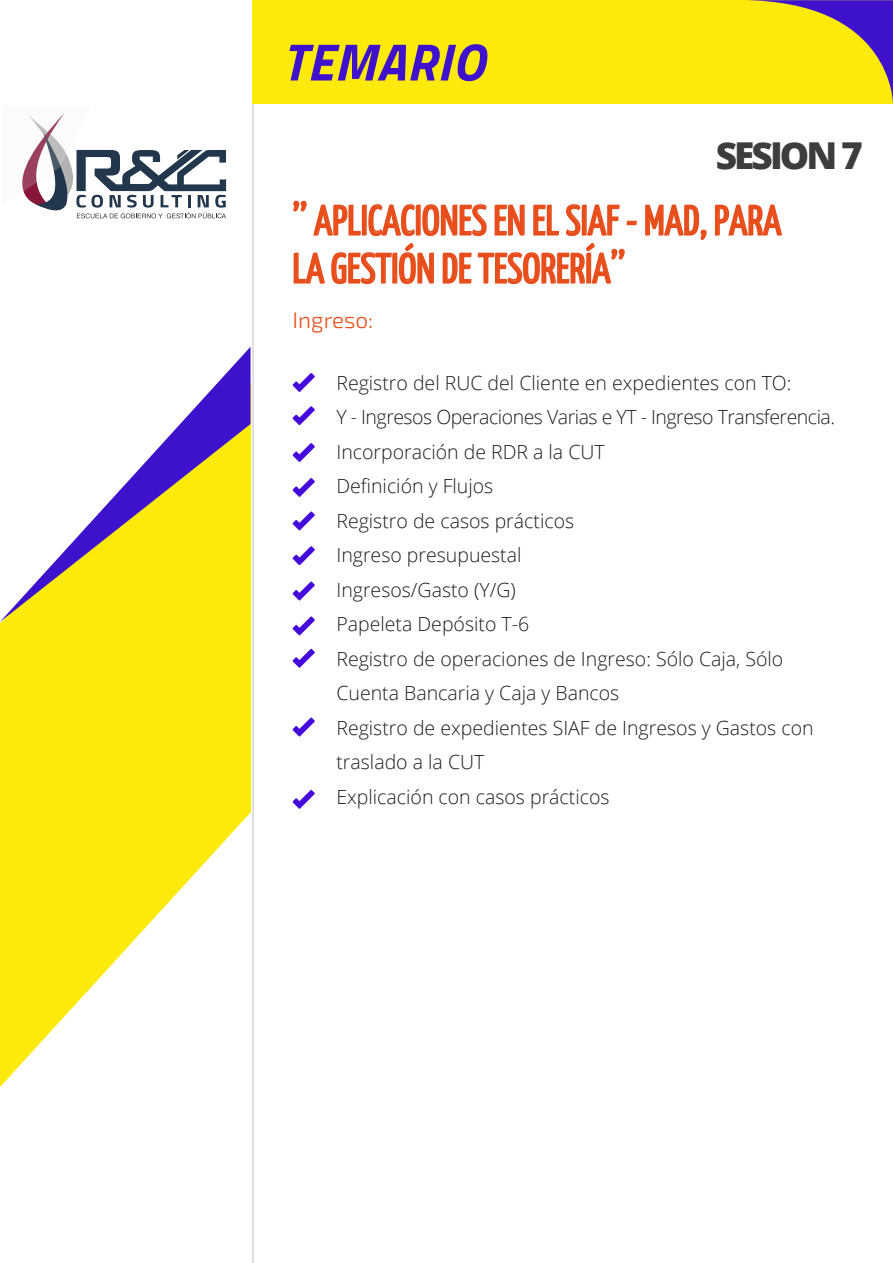
<style>
.page{position:relative;width:893px;height:1263px;background:#fff}
.page>*{position:absolute;margin:0;border:0;box-sizing:border-box;transform-origin:0 0}
.t1{font:italic 700 52.5px "Titillium Web";letter-spacing:.02em;color:#3e11cc}
.t2{font:42px/48px "Yanone Kaffeesatz";color:#e84e1b}
.t3{font:800 37.05px "Open Sans";letter-spacing:-.08em;color:#3d3d3c}
.t4{font:300 22.5px "Exo 2.0";color:#e94f1b}
.t5{font:300 19.5px/34.5px "Open Sans";color:#1d1d1b}
</style>
<div class="page">
<svg style="left:645px;top:204px;width:62px;height:36px"></svg>
<svg style="left:714px;top:204px;width:68px;height:32px"></svg>
<svg style="left:293px;top:200px;width:344px;height:84px"></svg>
<hr style="left:252px;top:0;width:2px;height:1263px;background:#d9dadd">
<svg style="left:22px;top:113px;width:204px;height:105px"></svg>
<svg style="left:0;top:622px;width:251px;height:465px;fill:#fcea0d"></svg>
<svg style="left:0;top:347px;width:251px;height:275px"></svg>
<div style="left:252px;top:0;width:641px;height:104px;background:#fcea0d"></div>
<svg style="left:747px;top:0;width:146px;height:103px"></svg>
<svg style="left:293px;top:373px;width:22px;height:19px"></svg>
<svg style="left:293px;top:406px;width:22px;height:19px"></svg>
<svg style="left:293px;top:443px;width:22px;height:19px"></svg>
<svg style="left:293px;top:478px;width:22px;height:19px"></svg>
<svg style="left:293px;top:511px;width:22px;height:19px"></svg>
<svg style="left:293px;top:546px;width:22px;height:19px"></svg>
<svg style="left:293px;top:581px;width:22px;height:19px"></svg>
<svg style="left:293px;top:616px;width:22px;height:19px"></svg>
<svg style="left:293px;top:649px;width:22px;height:19px"></svg>
<svg style="left:293px;top:717px;width:22px;height:19px"></svg>
<svg style="left:293px;top:790px;width:22px;height:19px"></svg>
<h1 class="t1" style="left:282px;top:21px;width:204px">TEMARIO</h1>
<h3 class="t3" style="left:716px;top:127px;width:149px">SESION 7</h3>
<h2 class="t2" style="left:293px;top:195px;width:490px">’’ APLICACIONES EN EL SIAF - MAD, PARA<br>LA GESTIÓN DE TESORERÍA’’</h2>
<p class="t4" style="left:293px;top:307px;width:82px">Ingreso:</p>
<p class="t5" style="left:336px;top:365px;width:500px">Registro del RUC del Cliente en expedientes con TO:<br>Y - Ingresos Operaciones Varias e YT - Ingreso Transferencia.<br>Incorporación de RDR a la CUT<br>Definición y Flujos<br>Registro de casos prácticos<br>Ingreso presupuestal<br>Ingresos/Gasto (Y/G)<br>Papeleta Depósito T-6<br>Registro de operaciones de Ingreso: Sólo Caja, Sólo Cuenta Bancaria y Caja y Bancos<br>Registro de expedientes SIAF de Ingresos y Gastos con traslado a la CUT<br>Explicación con casos prácticos</p>
</div>
